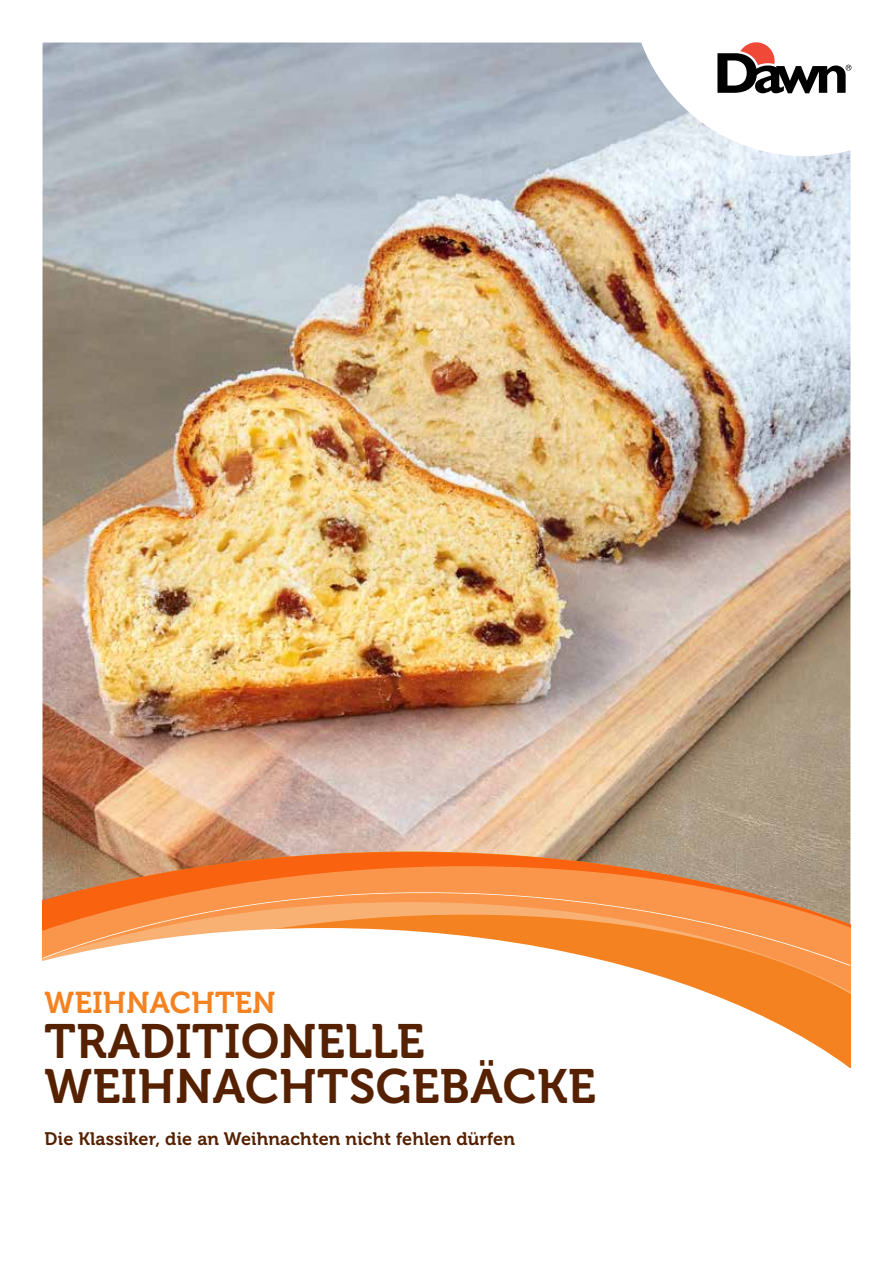
<style>
.page{position:relative;width:893px;height:1263px;background:#fff}
.page>*{position:absolute;margin:0;border:0;box-sizing:border-box;transform-origin:0 0}
.t1{font:48px/45px "Museo 700";letter-spacing:.01em;color:#562100}
.t2{font:30px "Museo 700";letter-spacing:.01em;color:#f58220}
.t3{font:18px "Museo 700";letter-spacing:.01em;color:#562100}
</style>
<div class="page">
<img style="left:43px;top:43px;width:807px;height:803px">
<svg style="left:43px;top:846px;width:807px;height:213px"></svg>
<svg style="left:630px;top:42px;width:222px;height:114px"></svg>
<h2 class="t2" style="left:45px;top:986px;width:232px">WEIHNACHTEN</h2>
<h1 class="t1" style="left:45px;top:1020px;width:553px">TRADITIONELLE<br>WEIHNACHTSGEBÄCKE</h1>
<p class="t3" style="left:45px;top:1128px;width:472px">Die Klassiker, die an Weihnachten nicht fehlen dürfen</p>
</div>
